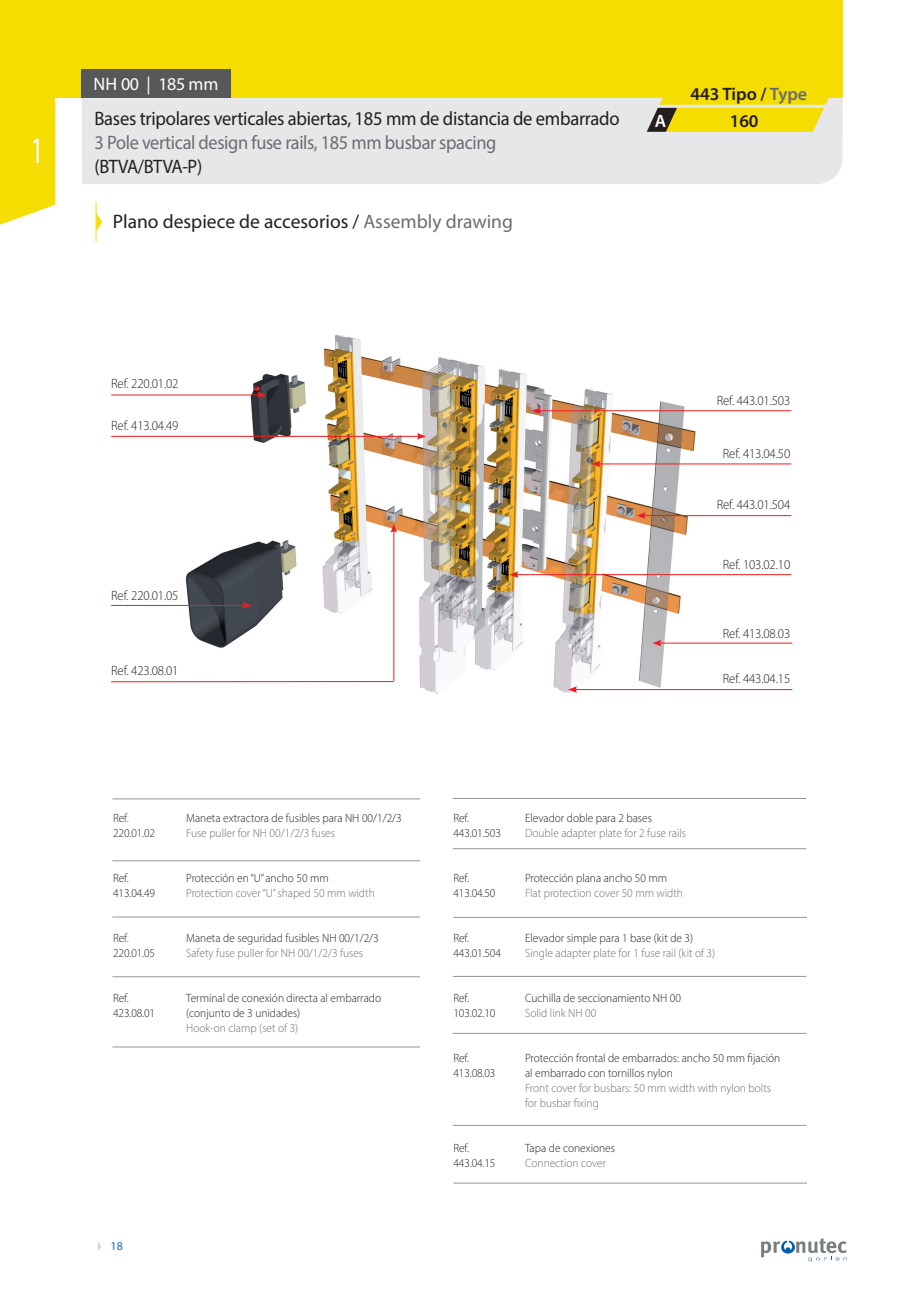
<style>
.page{position:relative;width:919px;height:1289px;background:#fff}
.page>*{position:absolute;margin:0;border:0;box-sizing:border-box;transform-origin:0 0}
.t1{font:37.5px "Myriad Pro";color:#fff;scale:.7 1}
.Titulos_secundarios{font:19.5px "Myriad Pro";letter-spacing:-.015em;color:#231f20;scale:.95 1}
.t2{font:19.5px "Myriad Pro";letter-spacing:-.02em;color:#6c6d70;scale:.94 1}
.Titulos_secundarios-2{font:19.5px "Myriad Pro";letter-spacing:-.015em;color:#231f20}
.Titulos_secundarios-3{font:19.5px "Myriad Pro";letter-spacing:-.015em;color:#231f20;scale:.94 1}
.cabecera_C_calibre_a{font:600 18px "Myriad Pro";color:#231f20}
.t3{font:18px "Myriad Pro";letter-spacing:-.02em;color:#fff}
.cabecera_C_calibre_a-2{font:600 18px "Myriad Pro";color:#fff}
.t4{font:300 13.5px "Myriad Pro";letter-spacing:-.01em;color:#231f20;scale:.95 1}
.t5{font:300 12px/15px "Myriad Pro";color:#231f20;scale:.95 1}
.t6{font:300 12px "Myriad Pro";color:#6c6d70;scale:.95 1}
.t7{font:12px "Myriad Pro";color:#0f6aad}
.s1{color:#6c6d70}
</style>
<div class="page">
<svg style="left:98px;top:1242px;width:3px;height:9px"></svg>
<div style="left:0;top:0;width:842px;height:98px;background:#f5dc01"></div>
<svg style="left:0;top:98px;width:55px;height:127px;background:#f5de15"></svg>
<svg style="left:761px;top:1238px;width:85px;height:23px"></svg>
<div style="left:82px;top:160px;width:760px;height:24px;background:#e6e7e9"></div>
<img style="left:170px;top:335px;width:554px;height:359px">
<hr style="left:112px;top:916px;width:308px;height:1px;background:#939598">
<hr style="left:112px;top:1046px;width:308px;height:1px;background:#939598">
<hr style="left:112px;top:860px;width:308px;height:1px;background:#939598">
<hr style="left:453px;top:798px;width:353px;height:1px;background:#939598">
<hr style="left:453px;top:848px;width:353px;height:1px;background:#939598">
<hr style="left:453px;top:976px;width:353px;height:1px;background:#939598">
<hr style="left:453px;top:1033px;width:353px;height:1px;background:#939598">
<hr style="left:453px;top:1125px;width:353px;height:1px;background:#939598">
<hr style="left:453px;top:917px;width:354px;height:1px;background:#939598">
<hr style="left:112px;top:798px;width:308px;height:1px;background:#939598">
<hr style="left:538px;top:410px;width:253px;height:1px;background:#ee1d23">
<svg style="left:531px;top:407px;width:10px;height:7px"></svg>
<hr style="left:598px;top:463px;width:193px;height:1px;background:#ee1d23">
<svg style="left:591px;top:460px;width:9px;height:7px"></svg>
<hr style="left:643px;top:515px;width:148px;height:1px;background:#ee1d23">
<svg style="left:636px;top:512px;width:9px;height:7px"></svg>
<hr style="left:659px;top:643px;width:133px;height:1px;background:#ee1d23">
<svg style="left:652px;top:639px;width:9px;height:7px"></svg>
<hr style="left:574px;top:689px;width:218px;height:1px;background:#ee1d23">
<svg style="left:568px;top:686px;width:9px;height:7px"></svg>
<hr style="left:516px;top:574px;width:275px;height:1px;background:#ee1d23">
<svg style="left:509px;top:571px;width:9px;height:7px"></svg>
<hr style="left:111px;top:395px;width:149px;height:1px;background:#ee1d23">
<svg style="left:257px;top:391px;width:9px;height:7px"></svg>
<hr style="left:111px;top:436px;width:308px;height:1px;background:#ee1d23">
<svg style="left:417px;top:433px;width:9px;height:6px"></svg>
<hr style="left:111px;top:681px;width:282px;height:1px;background:#ee1d23">
<hr style="left:111px;top:605px;width:134px;height:1px;background:#ee1d23">
<svg style="left:242px;top:602px;width:9px;height:6px"></svg>
<hr style="left:393px;top:530px;width:1px;height:151px;background:#ee1d23">
<svg style="left:390px;top:523px;width:7px;height:9px"></svg>
<hr style="left:112px;top:976px;width:308px;height:1px;background:#939598">
<hr style="left:453px;top:1182px;width:354px;height:1px;background:#939598">
<div style="left:81px;top:69px;width:150px;height:29px;background:#57585a"></div>
<svg style="left:97px;top:214px;width:5px;height:17px"></svg>
<hr style="left:96px;top:202px;width:1px;height:40px;background:#f5dc01">
<svg style="left:82px;top:97px;width:760px;height:63px;background:#e5e3cd"></svg>
<h1 class="t1" style="left:30px;top:127px;width:21px">1</h1>
<p class="t3" style="left:94px;top:73px;width:126px">NH 00 | 185 mm</p>
<h2 class="Titulos_secundarios" style="left:94px;top:106px;width:554px">Bases tripolares verticales abiertas, 185 mm de distancia de embarrado</h2>
<h2 class="t2" style="left:94px;top:130px;width:429px">3 Pole vertical design fuse rails, 185 mm busbar spacing</h2>
<h2 class="Titulos_secundarios-3" style="left:94px;top:154px;width:116px">(BTVA/BTVA-P)</h2>
<p class="Titulos_secundarios-2" style="left:113px;top:210px;width:401px">Plano despiece de accesorios / <span class="s1">Assembly drawing</span></p>
<p class="cabecera_C_calibre_a" style="left:690px;top:82px;width:118px">443 Tipo / <span class="s1">Type</span></p>
<p class="cabecera_C_calibre_a-2" style="left:655px;top:109px;width:13px">A</p>
<p class="cabecera_C_calibre_a" style="left:729px;top:109px;width:30px">160</p>
<p class="t4" style="left:111px;top:375px;width:72px">Ref. 220.01.02</p>
<p class="t4" style="left:111px;top:417px;width:72px">Ref. 413.04.49</p>
<p class="t4" style="left:111px;top:587px;width:72px">Ref. 220.01.05</p>
<p class="t4" style="left:111px;top:662px;width:72px">Ref. 423.08.01</p>
<p class="t5" style="left:113px;top:810px;width:17px">Ref.</p>
<p class="t5" style="left:113px;top:825px;width:46px">220.01.02</p>
<p class="t5" style="left:113px;top:870px;width:17px">Ref.</p>
<p class="t5" style="left:113px;top:885px;width:46px">413.04.49</p>
<p class="t5" style="left:113px;top:930px;width:17px">Ref.</p>
<p class="t5" style="left:113px;top:945px;width:46px">220.01.05</p>
<p class="t5" style="left:113px;top:990px;width:17px">Ref.</p>
<p class="t5" style="left:113px;top:1005px;width:46px">423.08.01</p>
<p class="t5" style="left:186px;top:810px;width:228px">Maneta extractora de fusibles para NH 00/1/2/3</p>
<p class="t6" style="left:186px;top:825px;width:158px">Fuse puller for NH 00/1/2/3 fuses</p>
<p class="t5" style="left:186px;top:870px;width:152px">Protección en “U” ancho 50 mm</p>
<p class="t6" style="left:186px;top:885px;width:200px">Protection cover “U” shaped 50 mm width</p>
<p class="t5" style="left:186px;top:930px;width:204px">Maneta de seguridad fusibles NH 00/1/2/3</p>
<p class="t6" style="left:186px;top:945px;width:188px">Safety fuse puller for NH 00/1/2/3 fuses</p>
<p class="t5" style="left:186px;top:990px;width:207px">Terminal de conexión directa al embarrado (conjunto de 3 unidades)</p>
<p class="t6" style="left:186px;top:1020px;width:119px">Hook-on clamp (set of 3)</p>
<p class="t7" style="left:111px;top:1238px;width:14px">18</p>
<p class="t4" style="left:716px;top:392px;width:79px">Ref. 443.01.503</p>
<p class="t4" style="left:722px;top:445px;width:72px">Ref. 413.04.50</p>
<p class="t4" style="left:716px;top:496px;width:79px">Ref. 443.01.504</p>
<p class="t4" style="left:722px;top:556px;width:72px">Ref. 103.02.10</p>
<p class="t4" style="left:722px;top:625px;width:72px">Ref. 413.08.03</p>
<p class="t4" style="left:722px;top:670px;width:72px">Ref. 443.04.15</p>
<p class="t5" style="left:453px;top:810px;width:17px">Ref.</p>
<p class="t5" style="left:453px;top:825px;width:51px">443.01.503</p>
<p class="t5" style="left:453px;top:870px;width:17px">Ref.</p>
<p class="t5" style="left:453px;top:885px;width:46px">413.04.50</p>
<p class="t5" style="left:453px;top:930px;width:17px">Ref.</p>
<p class="t5" style="left:453px;top:945px;width:51px">443.01.504</p>
<p class="t5" style="left:453px;top:990px;width:17px">Ref.</p>
<p class="t5" style="left:453px;top:1005px;width:46px">103.02.10</p>
<p class="t5" style="left:453px;top:1050px;width:17px">Ref.</p>
<p class="t5" style="left:453px;top:1065px;width:46px">413.08.03</p>
<p class="t5" style="left:453px;top:1140px;width:17px">Ref.</p>
<p class="t5" style="left:453px;top:1155px;width:46px">443.04.15</p>
<p class="t5" style="left:525px;top:810px;width:135px">Elevador doble para 2 bases</p>
<p class="t6" style="left:525px;top:825px;width:171px">Double adapter plate for 2 fuse rails</p>
<p class="t5" style="left:525px;top:870px;width:151px">Protección plana ancho 50 mm</p>
<p class="t6" style="left:525px;top:885px;width:168px">Flat protection cover 50 mm width</p>
<p class="t5" style="left:525px;top:930px;width:178px">Elevador simple para 1 base (kit de 3)</p>
<p class="t6" style="left:525px;top:945px;width:202px">Single adapter plate for 1 fuse rail (kit of 3)</p>
<p class="t5" style="left:525px;top:990px;width:166px">Cuchilla de seccionamiento NH 00</p>
<p class="t6" style="left:525px;top:1005px;width:76px">Solid link NH 00</p>
<p class="t5" style="left:525px;top:1050px;width:270px">Protección frontal de embarrados: ancho 50 mm fijación</p>
<p class="t5" style="left:525px;top:1065px;width:157px">al embarrado con tornillos nylon</p>
<p class="t6" style="left:525px;top:1080px;width:260px">Front cover for busbars: 50 mm width with nylon bolts</p>
<p class="t6" style="left:525px;top:1095px;width:79px">for busbar fixing</p>
<p class="t5" style="left:525px;top:1140px;width:96px">Tapa de conexiones</p>
<p class="t6" style="left:525px;top:1155px;width:87px">Connection cover</p>
</div>
